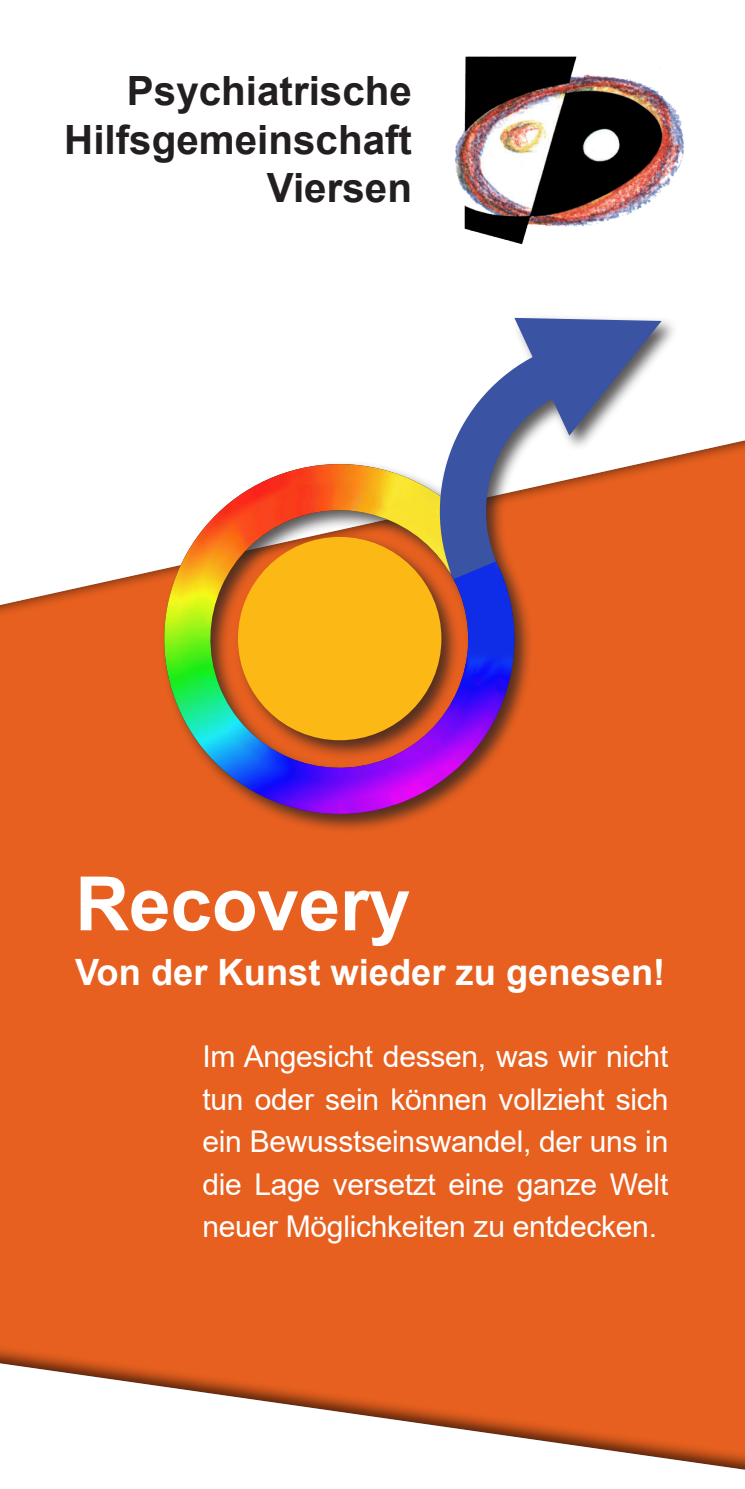
<style>
.page{position:relative;width:745px;height:1489px;background:#fff}
.page>*{position:absolute;margin:0;border:0;box-sizing:border-box;transform-origin:0 0}
.t1{font:700 75px "Arial";letter-spacing:-.005em;color:#fff}
.t2{font:700 40.25px "Arial";color:#231f20}
.t3{font:700 36.25px "Arial";color:#fff}
.t4{font:30px/42.5px "Arial";letter-spacing:-.01em;color:#fff;text-align:justify}
</style>
<div class="page">
<div style="left:0;top:425px;width:744px;height:1050px;background:#231f20;opacity:.75"></div>
<img style="left:455px;top:56px;width:229px;height:189px">
<div style="left:159px;top:314px;width:520px;height:519px;background:#231f20;opacity:.75"></div>
<svg style="left:159px;top:458px;width:360px;height:361px"></svg>
<img style="left:161px;top:464px;width:356px;height:353px">
<svg style="left:434px;top:318px;width:227px;height:261px"></svg>
<p class="t2" style="left:127px;top:63px;width:286px">Psychiatrische</p>
<p class="t2" style="left:64px;top:111px;width:349px">Hilfsgemeinschaft</p>
<p class="t2" style="left:267px;top:160px;width:146px">Viersen</p>
<p class="t1" style="left:75px;top:851px;width:337px">Recovery</p>
<p class="t3" style="left:75px;top:947px;width:591px">Von der Kunst wieder zu genesen!</p>
<p class="t4" style="left:202px;top:1035px;width:467px">Im Angesicht dessen, was wir nicht tun oder sein können vollzieht sich ein Bewusstseinswandel, der uns in</p>
<p class="t4" style="left:202px;top:1162px;width:467px">die Lage versetzt eine ganze Welt neuer Möglichkeiten zu entdecken.</p>
</div>
